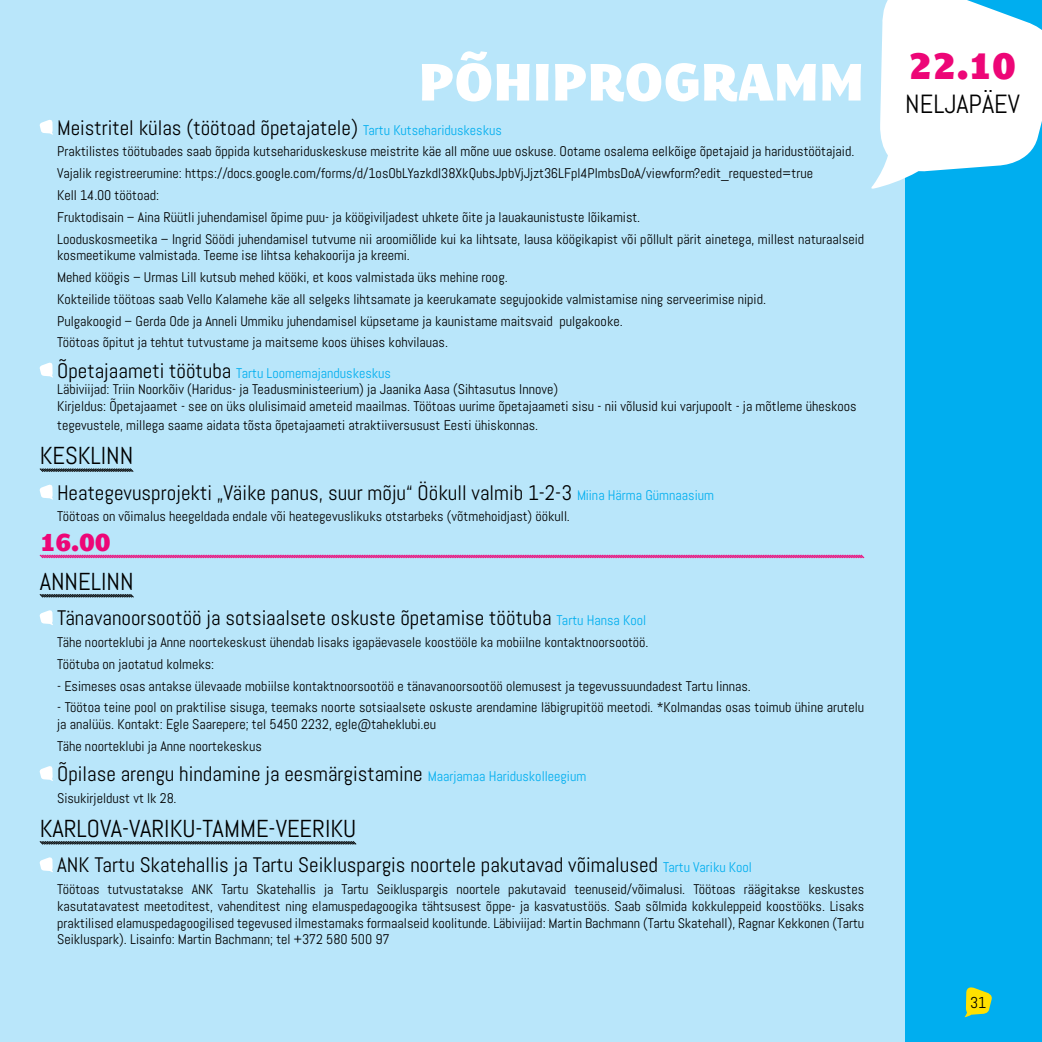
<style>
.page{position:relative;width:1042px;height:1042px;background:#b9e6fa}
.page>*{position:absolute;margin:0;border:0;box-sizing:border-box;transform-origin:0 0}
.t1{font:52.5px "M Egalopolis Extra";color:#fff}
.t2{font:36.75px "M Egalopolis Extra";color:#ed0677}
.t3{font:26.25px "Abel";color:#000}
.t4{font:24.5px "Abel";color:#000}
.t5{font:24.5px "M Egalopolis Extra";color:#ed0677}
.t6{font:21px "Abel";color:#000}
.t7{font:15.75px "Abel";color:#000}
.t8{font:14px/21.7px "Abel";color:#000}
.s1{font-size:14px;color:#00aeef}
.s2{font-size:21px}
.s3{color:#00aeef}
</style>
<div class="page">
<div style="left:905px;top:0;width:137px;height:1042px;background:#00aeef"></div>
<svg style="left:871px;top:0;width:171px;height:189px"></svg>
<svg style="left:964px;top:987px;width:28px;height:30px"></svg>
<svg style="left:39px;top:468px;width:95px;height:4px"></svg>
<svg style="left:39px;top:554px;width:826px;height:5px"></svg>
<svg style="left:39px;top:594px;width:95px;height:4px"></svg>
<svg style="left:39px;top:841px;width:318px;height:4px"></svg>
<svg style="left:39px;top:120px;width:14px;height:15px"></svg>
<svg style="left:39px;top:362px;width:14px;height:16px"></svg>
<svg style="left:39px;top:484px;width:14px;height:16px"></svg>
<svg style="left:39px;top:610px;width:14px;height:15px"></svg>
<svg style="left:39px;top:766px;width:14px;height:15px"></svg>
<svg style="left:39px;top:857px;width:14px;height:15px"></svg>
<h1 class="t1" style="left:419px;top:52px;width:447px">PÕHIPROGRAMM</h1>
<h3 class="t6" style="left:57px;top:114px;width:446px">Meistritel külas (töötoad õpetajatele) <span class="s1">Tartu Kutsehariduskeskus</span></h3>
<p class="t8" style="left:57px;top:141px;width:808px">Praktilistes töötubades saab õppida kutsehariduskeskuse meistrite käe all mõne uue oskuse. Ootame osalema eelkõige õpetajaid ja haridustöötajaid.<br>Vajalik registreerumine: https://docs.google.com/forms/d/1osObLYazkdl38XkQubsJpbVjJjzt36LFpl4PlmbsDoA/viewform?edit_requested=true<br>Kell 14.00 töötoad:<br>Fruktodisain – Aina Rüütli juhendamisel õpime puu- ja köögiviljadest uhkete õite ja lauakaunistuste lõikamist.<br>Looduskosmeetika – Ingrid Söödi juhendamisel tutvume nii aroomiõlide kui ka lihtsate, lausa köögikapist või põllult pärit ainetega, millest naturaalseid</p>
<p class="t8" style="left:57px;top:245px;width:710px">kosmeetikume valmistada. Teeme ise lihtsa kehakoorija ja kreemi.<br>Mehed köögis – Urmas Lill kutsub mehed kööki, et koos valmistada üks mehine roog.<br>Kokteilide töötoas saab Vello Kalamehe käe all selgeks lihtsamate ja keerukamate segujookide valmistamise ning serveerimise nipid.<br>Pulgakoogid – Gerda Ode ja Anneli Ummiku juhendamisel küpsetame ja kaunistame maitsvaid pulgakooke.<br>Töötoas õpitut ja tehtut tutvustame ja maitseme koos ühises kohvilauas.</p>
<p class="t8" style="left:57px;top:364px;width:801px;line-height:16.8px"><span class="s2">Õpetajaameti töötuba</span> <span class="s3">Tartu Loomemajanduskeskus<br></span>Läbiviijad: Triin Noorkõiv (Haridus- ja Teadusministeerium) ja Jaanika Aasa (Sihtasutus Innove)<br>Kirjeldus: Õpetajaamet - see on üks olulisimaid ameteid maailmas. Töötoas uurime õpetajaameti sisu - nii võlusid kui varjupoolt - ja mõtleme üheskoos</p>
<p class="t8" style="left:57px;top:414px;width:482px">tegevustele, millega saame aidata tõsta õpetajaameti atraktiiversusust Eesti ühiskonnas.</p>
<h3 class="t4" style="left:40px;top:440px;width:95px">KESKLINN</h3>
<h3 class="t6" style="left:57px;top:479px;width:658px">Heategevusprojekti „Väike panus, suur mõju“ Öökull valmib 1-2-3 <span class="s1">Miina Härma Gümnaasium</span></h3>
<p class="t8" style="left:57px;top:506px;width:514px">Töötoas on võimalus heegeldada endale või heategevuslikuks otstarbeks (võtmehoidjast) öökull.</p>
<h3 class="t5" style="left:40px;top:528px;width:73px">16.00</h3>
<h3 class="t4" style="left:40px;top:566px;width:96px">ANNELINN</h3>
<h3 class="t6" style="left:57px;top:604px;width:590px">Tänavanoorsootöö ja sotsiaalsete oskuste õpetamise töötuba <span class="s1">Tartu Hansa Kool</span></h3>
<p class="t8" style="left:57px;top:631px;width:593px">Tähe noorteklubi ja Anne noortekeskust ühendab lisaks igapäevasele koostööle ka mobiilne kontaktnoorsootöö.<br>Töötuba on jaotatud kolmeks:</p>
<p class="t8" style="left:57px;top:675px;width:695px">- Esimeses osas antakse ülevaade mobiilse kontaktnoorsootöö e tänavanoorsootöö olemusest ja tegevussuundadest Tartu linnas.</p>
<p class="t8" style="left:57px;top:699px;width:808px;line-height:16.8px">- Töötoa teine pool on praktilise sisuga, teemaks noorte sotsiaalsete oskuste arendamine läbigrupitöö meetodi. *Kolmandas osas toimub ühine arutelu ja analüüs. Kontakt: Egle Saarepere; tel 5450 2232, egle@taheklubi.eu</p>
<p class="t8" style="left:57px;top:735px;width:206px">Tähe noorteklubi ja Anne noortekeskus</p>
<h3 class="t6" style="left:57px;top:760px;width:530px">Õpilase arengu hindamine ja eesmärgistamine <span class="s1">Maarjamaa Hariduskolleegium</span></h3>
<p class="t8" style="left:57px;top:787px;width:121px">Sisukirjeldust vt lk 28.</p>
<h3 class="t4" style="left:40px;top:813px;width:318px">KARLOVA-VARIKU-TAMME-VEERIKU</h3>
<h3 class="t6" style="left:57px;top:852px;width:696px">ANK Tartu Skatehallis ja Tartu Seikluspargis noortele pakutavad võimalused <span class="s1">Tartu Variku Kool</span></h3>
<p class="t8" style="left:57px;top:881px;width:808px;line-height:16.8px;text-align:justify">Töötoas tutvustatakse ANK Tartu Skatehallis ja Tartu Seikluspargis noortele pakutavaid teenuseid/võimalusi. Töötoas räägitakse keskustes kasutatavatest meetoditest, vahenditest ning elamuspedagoogika tähtsusest õppe- ja kasvatustöös. Saab sõlmida kokkuleppeid koostööks. Lisaks praktilised elamuspedagoogilised tegevused ilmestamaks formaalseid koolitunde. Läbiviijad: Martin Bachmann (Tartu Skatehall), Ragnar Kekkonen (Tartu Seikluspark). Lisainfo: Martin Bachmann; tel +372 580 500 97</p>
<h2 class="t2" style="left:909px;top:45px;width:108px">22.10</h2>
<h3 class="t3" style="left:905px;top:87px;width:116px">NELJAPÄEV</h3>
<p class="t7" style="left:970px;top:992px;width:18px">31</p>
</div>
